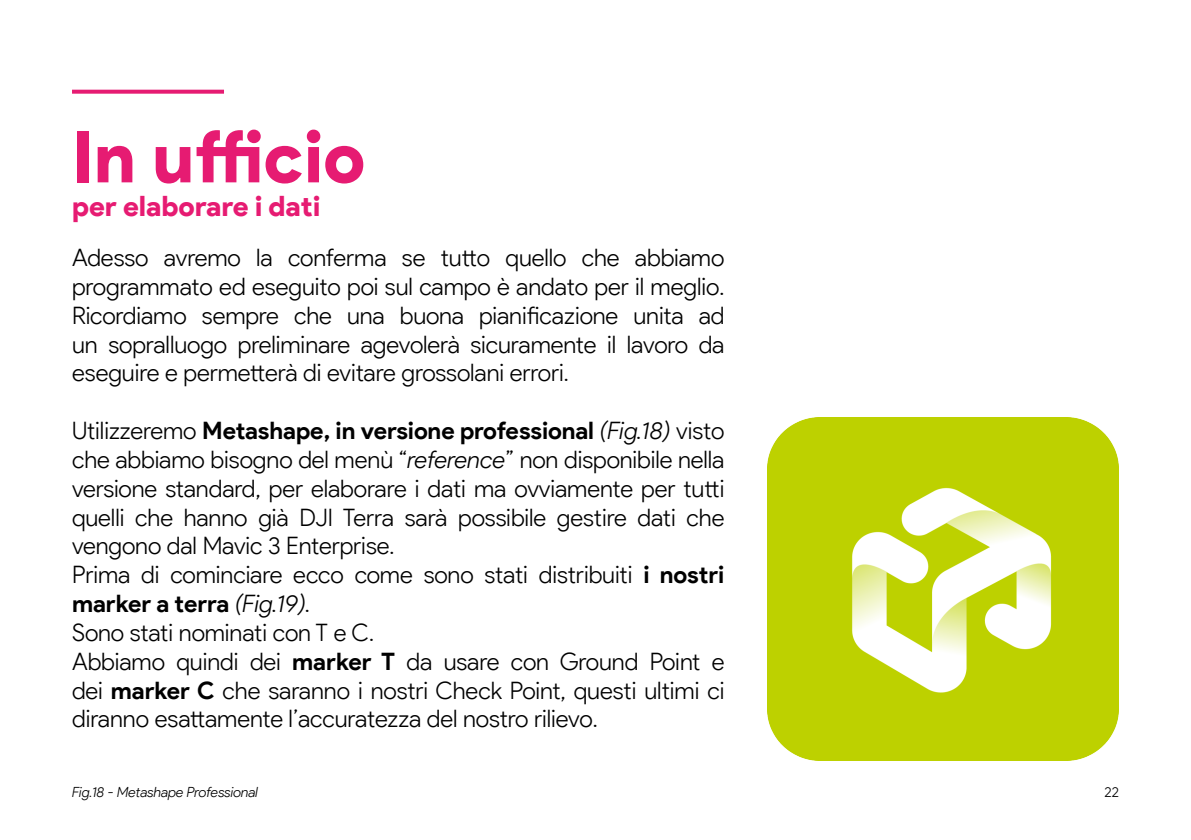
<style>
.page{position:relative;width:1191px;height:840px;background:#fff}
.page>*{position:absolute;margin:0;border:0;box-sizing:border-box;transform-origin:0 0}
.t1{font:900 72px "Product Sans";color:#e61b72}
.t2{font:900 28px "Product Sans";color:#e61b72}
.t3{font:300 24px/28.8px "Product Sans";color:#000;text-align:justify}
.t4{font:italic 300 14px "Product Sans";letter-spacing:-.005em;color:#000}
.t5{font:300 14px "Product Sans";color:#000}
.s1{font-weight:700}
.s2{font-style:italic}
</style>
<div class="page">
<svg style="left:72px;top:90px;width:152px;height:4px"></svg>
<img style="left:767px;top:417px;width:352px;height:343px">
<h1 class="t1" style="left:72px;top:113px;width:295px">In ufficio</h1>
<p class="t2" style="left:72px;top:189px;width:250px">per elaborare i dati</p>
<p class="t3" style="left:72px;top:243px;width:654px">Adesso avremo la conferma se tutto quello che abbiamo programmato ed eseguito poi sul campo è andato per il meglio.<br>Ricordiamo sempre che una buona pianificazione unita ad un sopralluogo preliminare agevolerà sicuramente il lavoro da eseguire e permetterà di evitare grossolani errori.</p>
<p class="t3" style="left:72px;top:416px;width:654px;text-align:left">Utilizzeremo <span class="s1">Metashape, in versione professional</span> <span class="s2">(Fig.18)</span> visto che abbiamo bisogno del menù “<span class="s2">reference</span>” non disponibile nella versione standard, per elaborare i dati ma ovviamente per tutti quelli che hanno già DJI Terra sarà possibile gestire dati che vengono dal Mavic 3 Enterprise.<br>Prima di cominciare ecco come sono stati distribuiti <span class="s1">i nostri marker a terra</span> <span class="s2">(Fig.19).<br></span>Sono stati nominati con T e C.<br>Abbiamo quindi dei <span class="s1">marker T</span> da usare con Ground Point e dei <span class="s1">marker C</span> che saranno i nostri Check Point, questi ultimi ci diranno esattamente l’accuratezza del nostro rilievo.</p>
<p class="t4" style="left:72px;top:782px;width:188px">Fig.18 - Metashape Professional</p>
<p class="t5" style="left:1104px;top:782px;width:16px">22</p>
</div>
